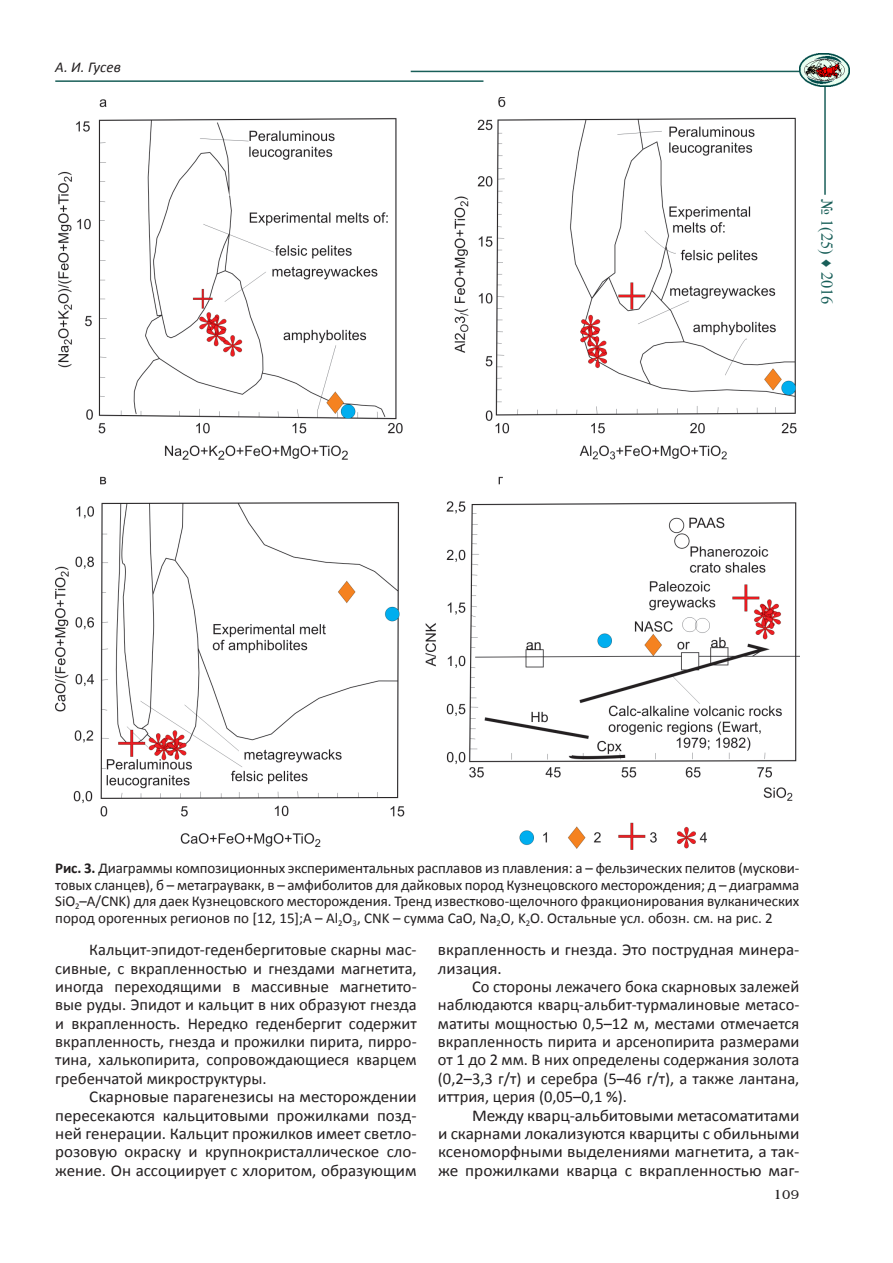
<style>
.page{position:relative;width:893px;height:1263px;background:#fff}
.page>*{position:absolute;margin:0;border:0;box-sizing:border-box;transform-origin:0 0}
.t1{font:16.5px/18.3px "Calibri";color:#231f20;text-align:justify}
.t2{font:16.5px/18.3px "Calibri";color:#231f20;text-align:justify;scale:1.05 1}
.t3{font:16.5px "Times New Roman";color:#195f59}
.t4{font:15px/16.5px "Calibri";color:#231f20;text-align:justify}
.t5{font:italic 15px "Calibri";color:#231f20}
.t6{font:13.5px "AG Benguiat";color:#231f20}
.s1{font-weight:700}
</style>
<div class="page">
<hr style="left:824px;top:79px;width:2px;height:116px;background:#195f59">
<hr style="left:411px;top:71px;width:413px;height:1px;background:#195f59">
<hr style="left:55px;top:80px;width:428px;height:2px;background:#195f59">
<img style="left:799px;top:54px;width:51px;height:32px">
<img style="left:55px;top:98px;width:744px;height:751px">
<p class="t5" style="left:55px;top:58px;width:67px">А. И. Гусев</p>
<p class="t3" style="left:838px;top:199px;width:107px;rotate:90deg">№ 1(25) ♦ 2016</p>
<p class="t4" style="left:55px;top:859px;width:746px"><span class="s1">Рис. 3.</span> Диаграммы композиционных экспериментальных расплавов из плавления: а – фельзических пелитов (мускови&shy;товых сланцев), б – метаграувакк, в – амфиболитов для дайковых пород Кузнецовского месторождения; д – диаграмма SiO<sub>2</sub>–A/CNK) для даек Кузнецовского месторождения. Тренд известково-щелочного фракционирования вулканических пород орогенных регионов по [12, 15];A – Al<sub>2</sub>O<sub>3</sub>, CNK – сумма CaO, Na<sub>2</sub>O, K<sub>2</sub>O. Остальные усл. обозн. см. на рис. 2</p>
<p class="t1" style="left:55px;top:940px;width:363px;text-indent:34px">Кальцит-эпидот-геденбергитовые скарны мас&shy;сивные, с вкрапленностью и гнездами магнетита, иногда переходящими в массивные магнетито&shy;вые руды. Эпидот и кальцит в них образуют гнезда и вкрапленность. Нередко геденбергит содержит вкрапленность, гнезда и прожилки пирита, пирро&shy;тина, халькопирита, сопровождающиеся кварцем гребенчатой микроструктуры.</p>
<p class="t1" style="left:55px;top:1087px;width:363px;text-indent:34px">Скарновые парагенезисы на месторождении пересекаются кальцитовыми прожилками позд&shy;ней генерации. Кальцит прожилков имеет светло&shy;розовую окраску и крупнокристаллическое сло&shy;жение. Он ассоциирует с хлоритом, образующим</p>
<p class="t1" style="left:438px;top:940px;width:363px">вкрапленность и гнезда. Это пострудная минера&shy;лизация.</p>
<p class="t1" style="left:438px;top:976px;width:363px;text-indent:34px">Со стороны лежачего бока скарновых залежей наблюдаются кварц-альбит-турмалиновые метасо&shy;матиты мощностью 0,5–12 м, местами отмечается вкрапленность пирита и арсенопирита размерами от 1 до 2 мм. В них определены содержания золота (0,2–3,3 г/т) и серебра (5–46 г/т), а также лантана, иттрия, церия (0,05–0,1 %).</p>
<p class="t2" style="left:438px;top:1105px;width:346px;text-indent:34px">Между кварц-альбитовыми метасоматитами и скарнами локализуются кварциты с обильными ксеноморфными выделениями магнетита, а так&shy;же прожилками кварца с вкрапленностью маг-</p>
<p class="t6" style="left:773px;top:1187px;width:27px">109</p>
</div>
